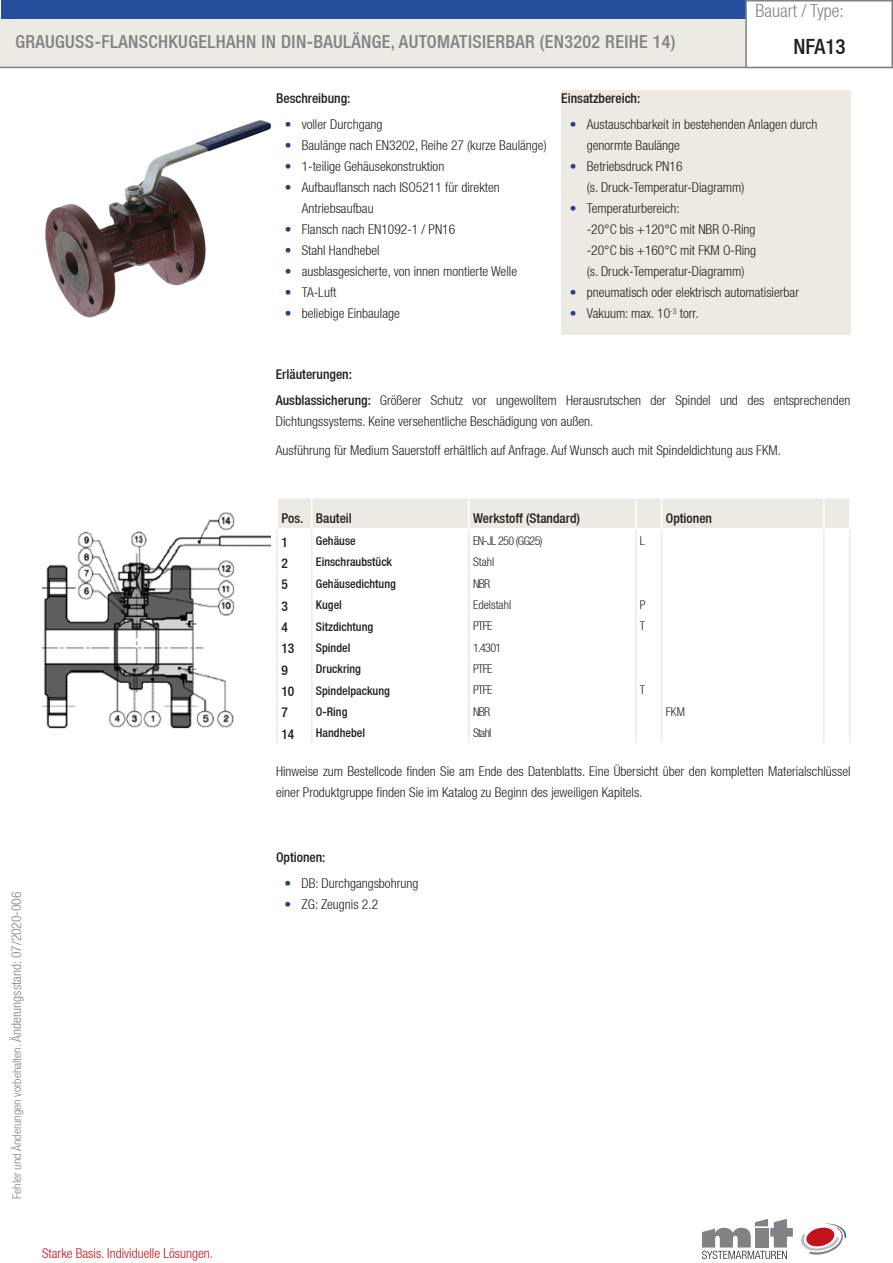
<style>
.page{position:relative;width:893px;height:1263px;background:#fff}
.page>*{position:absolute;margin:0;border:0;box-sizing:border-box;transform-origin:0 0}
.t1{font:500 condensed 21px "Helvetica Neue LT";color:#231f20}
.t2{font:500 condensed 18px "Helvetica Neue LT";letter-spacing:.02em;color:#808285}
.t3{font:300 condensed 18px "Helvetica Neue LT";color:#808285}
.t4{font:300 condensed 13.5px/21px "Helvetica Neue LT";color:#231f20}
.t5{font:500 condensed 13.5px "Helvetica Neue LT";color:#231f20}
.t6{font:300 condensed 13.5px "Helvetica Neue LT";color:#c4121a}
.t7{font:500 condensed 12px "Helvetica Neue LT";color:#231f20}
.t8{font:300 condensed 12px "Helvetica Neue LT";color:#808285}
.t9{font:300 condensed 12px "Helvetica Neue LT";letter-spacing:-.05em;color:#231f20}
.t10{font:300 condensed 12px "Helvetica Neue LT";color:#231f20}
.s1{color:#253f8e}
.s2{font-weight:500}
.s3{font-size:13.5px}
</style>
<div class="page">
<div style="left:1px;top:0;width:891px;height:19px;background:#254e9c"></div>
<div style="left:0;top:19px;width:893px;height:48px;background:#edeae3"></div>
<hr style="left:0;top:67px;width:893px;height:1px;background:#808285">
<div style="left:745px;top:0;width:148px;height:68px;background:#fff;border:2px solid #808285"></div>
<svg style="left:801px;top:1223px;width:45px;height:32px"></svg>
<svg style="left:702px;top:1219px;width:91px;height:40px"></svg>
<div style="left:561px;top:90px;width:289px;height:245px;background:#edeae3"></div>
<hr style="left:276px;top:529px;width:2px;height:22px;background:#edeae3">
<hr style="left:276px;top:551px;width:2px;height:21px;background:#edeae3">
<hr style="left:276px;top:572px;width:2px;height:21px;background:#edeae3">
<hr style="left:276px;top:593px;width:2px;height:22px;background:#edeae3">
<hr style="left:276px;top:615px;width:2px;height:21px;background:#edeae3">
<hr style="left:276px;top:636px;width:2px;height:21px;background:#edeae3">
<hr style="left:276px;top:657px;width:2px;height:22px;background:#edeae3">
<hr style="left:276px;top:679px;width:2px;height:21px;background:#edeae3">
<hr style="left:276px;top:700px;width:2px;height:21px;background:#edeae3">
<hr style="left:276px;top:721px;width:2px;height:22px;background:#edeae3">
<svg style="left:277px;top:498px;width:573px;height:245px"></svg>
<img style="left:45px;top:120px;width:227px;height:198px">
<img style="left:42px;top:512px;width:228px;height:217px">
<h2 class="t2" style="left:15px;top:31px;width:661px">GRAUGUSS-FLANSCHKUGELHAHN IN DIN-BAULÄNGE, AUTOMATISIERBAR (EN3202 REIHE 14)</h2>
<h2 class="t3" style="left:755px;top:1px;width:90px">Bauart / Type:</h2>
<h1 class="t1" style="left:793px;top:34px;width:54px">NFA13</h1>
<p class="t5" style="left:276px;top:90px;width:76px">Beschreibung:</p>
<p class="t4" style="left:285px;top:114px;width:99px"><span class="s1">•</span> voller Durchgang</p>
<p class="t4" style="left:285px;top:135px;width:263px"><span class="s1">•</span> Baulänge nach EN3202, Reihe 27 (kurze Baulänge)</p>
<p class="t4" style="left:285px;top:156px;width:161px"><span class="s1">•</span> 1-teilige Gehäusekonstruktion</p>
<p class="t4" style="left:302px;top:177px;width:200px;text-indent:-17px"><span class="s1">•</span> Aufbauflansch nach ISO5211 für direkten<br>Antriebsaufbau</p>
<p class="t4" style="left:285px;top:219px;width:172px"><span class="s1">•</span> Flansch nach EN1092-1 / PN16</p>
<p class="t4" style="left:285px;top:240px;width:96px"><span class="s1">•</span> Stahl Handhebel</p>
<p class="t4" style="left:285px;top:261px;width:234px"><span class="s1">•</span> ausblasgesicherte, von innen montierte Welle</p>
<p class="t4" style="left:285px;top:282px;width:53px"><span class="s1">•</span> TA-Luft</p>
<p class="t4" style="left:285px;top:303px;width:117px"><span class="s1">•</span> beliebige Einbaulage</p>
<p class="t5" style="left:561px;top:90px;width:81px">Einsatzbereich:</p>
<p class="t4" style="left:587px;top:114px;width:232px;text-indent:-17px"><span class="s1">•</span> Austauschbarkeit in bestehenden Anlagen durch genormte Baulänge</p>
<p class="t4" style="left:587px;top:156px;width:159px;text-indent:-17px"><span class="s1">•</span> Betriebsdruck PN16<br>(s. Druck-Temperatur-Diagramm)</p>
<p class="t4" style="left:587px;top:198px;width:171px;text-indent:-17px"><span class="s1">•</span> Temperaturbereich:<br>-20°C bis +120°C mit NBR O-Ring -20°C bis +160°C mit FKM O-Ring (s. Druck-Temperatur-Diagramm)</p>
<p class="t4" style="left:570px;top:282px;width:231px"><span class="s1">•</span> pneumatisch oder elektrisch automatisierbar</p>
<p class="t4" style="left:570px;top:303px;width:130px"><span class="s1">•</span> Vakuum: max. 10<sup>-3</sup> torr.</p>
<p class="t4" style="left:276px;top:361px;width:576px;line-height:26.1px"><span class="s2">Erläuterungen:<br>Ausblassicherung:</span> Größerer Schutz vor ungewolltem Herausrutschen der Spindel und des entsprechenden</p>
<p class="t4" style="left:276px;top:406px;width:507px;line-height:29.5px">Dichtungssystems. Keine versehentliche Beschädigung von außen.<br>Ausführung für Medium Sauerstoff erhältlich auf Anfrage. Auf Wunsch auch mit Spindeldichtung aus FKM.</p>
<p class="t5" style="left:281px;top:510px;width:72px">Pos. Bauteil</p>
<p class="t5" style="left:473px;top:510px;width:108px">Werkstoff (Standard)</p>
<p class="t5" style="left:666px;top:510px;width:48px">Optionen</p>
<p class="t5" style="left:281px;top:534px;width:8px">1</p>
<p class="t7" style="left:316px;top:534px;width:41px">Gehäuse</p>
<p class="t9" style="left:473px;top:534px;width:71px">EN-JL 250 (GG25)</p>
<p class="t9" style="left:640px;top:534px;width:7px">L</p>
<p class="t5" style="left:281px;top:555px;width:8px">2</p>
<p class="t7" style="left:316px;top:555px;width:78px">Einschraubstück</p>
<p class="t9" style="left:473px;top:555px;width:23px">Stahl</p>
<p class="t5" style="left:281px;top:576px;width:8px">5</p>
<p class="t7" style="left:316px;top:576px;width:81px">Gehäusedichtung</p>
<p class="t9" style="left:473px;top:576px;width:19px">NBR</p>
<p class="t5" style="left:281px;top:598px;width:8px">3</p>
<p class="t7" style="left:316px;top:598px;width:27px">Kugel</p>
<p class="t10" style="left:473px;top:598px;width:40px">Edelstahl</p>
<p class="t9" style="left:640px;top:598px;width:7px">P</p>
<p class="t5" style="left:281px;top:619px;width:8px">4</p>
<p class="t7" style="left:316px;top:619px;width:59px">Sitzdichtung</p>
<p class="t9" style="left:473px;top:619px;width:21px">PTFE</p>
<p class="t9" style="left:640px;top:619px;width:7px">T</p>
<p class="t5" style="left:281px;top:640px;width:14px">13</p>
<p class="t7" style="left:316px;top:640px;width:36px">Spindel</p>
<p class="t9" style="left:473px;top:640px;width:30px">1.4301</p>
<p class="t5" style="left:281px;top:662px;width:8px">9</p>
<p class="t7" style="left:316px;top:662px;width:47px">Druckring</p>
<p class="t9" style="left:473px;top:662px;width:21px">PTFE</p>
<p class="t5" style="left:281px;top:683px;width:14px">10</p>
<p class="t7" style="left:316px;top:683px;width:75px">Spindelpackung</p>
<p class="t9" style="left:473px;top:683px;width:21px">PTFE</p>
<p class="t9" style="left:640px;top:683px;width:7px">T</p>
<p class="t5" style="left:281px;top:704px;width:8px">7</p>
<p class="t7" style="left:316px;top:704px;width:33px">O-Ring</p>
<p class="t9" style="left:473px;top:704px;width:19px">NBR</p>
<p class="t9" style="left:666px;top:704px;width:21px">FKM</p>
<p class="t5" style="left:281px;top:726px;width:14px">14</p>
<p class="t7" style="left:316px;top:726px;width:51px">Handhebel</p>
<p class="t9" style="left:473px;top:726px;width:20px">Stahl</p>
<p class="t8" style="left:10px;top:1199px;width:309px;rotate:-90deg">Fehler und Änderungen vorbehalten. <span class="s3">Änderungsstand: 07/2020-006</span></p>
<p class="t6" style="left:42px;top:1246px;width:173px">Starke Basis. Individuelle Lösungen.</p>
<p class="t4" style="left:276px;top:760px;width:576px">Hinweise zum Bestellcode finden Sie am Ende des Datenblatts. Eine Übersicht über den kompletten Materialschlüssel einer Produktgruppe finden Sie im Katalog zu Beginn des jeweiligen Kapitels.</p>
<p class="t5" style="left:276px;top:849px;width:51px">Optionen:</p>
<p class="t4" style="left:284px;top:873px;width:135px"><span class="s1">•</span> DB: Durchgangsbohrung</p>
<p class="t4" style="left:284px;top:894px;width:95px"><span class="s1">•</span> ZG: Zeugnis 2.2</p>
</div>
